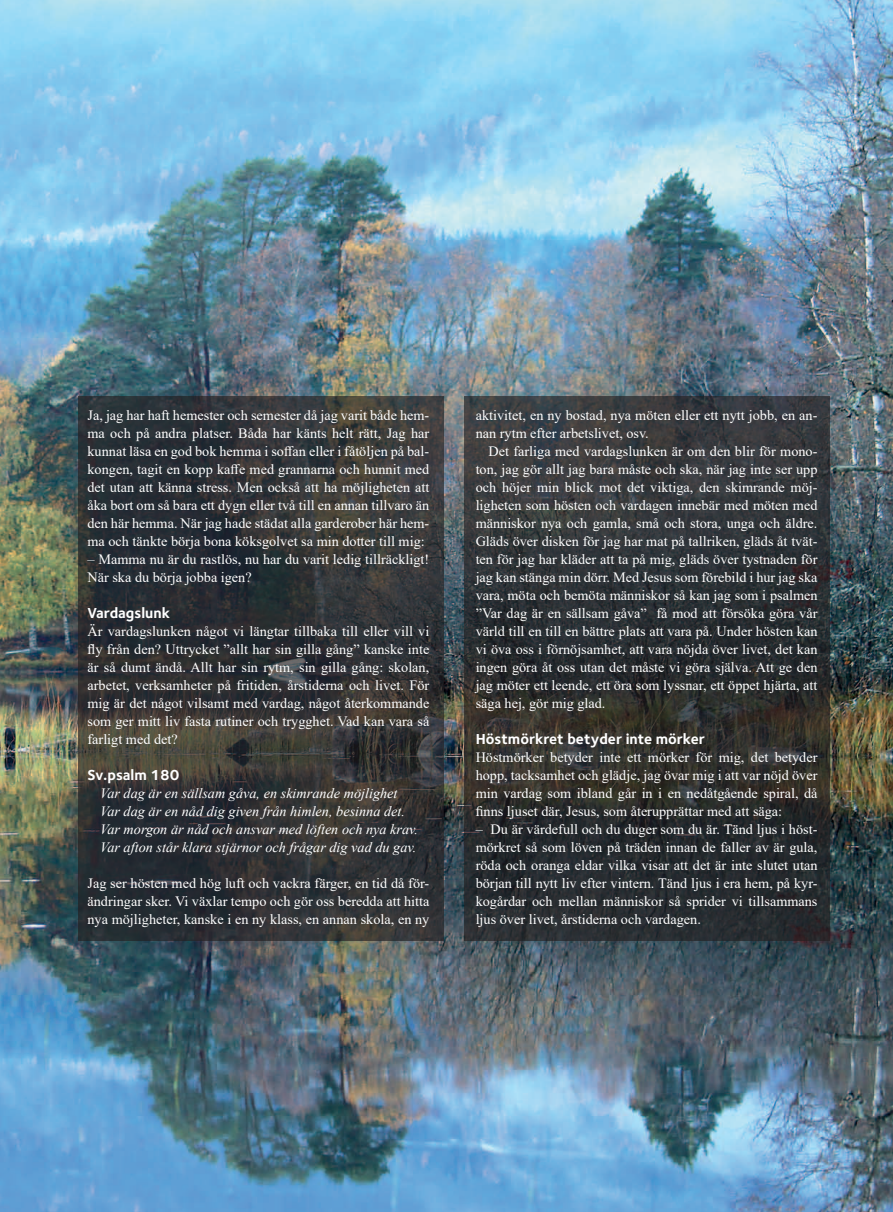
<style>
.page{position:relative;width:893px;height:1212px;background:#fff}
.page>*{position:absolute;margin:0;border:0;box-sizing:border-box;transform-origin:0 0}
.t1{font:700 15px "Foundry Sterling";color:#fff}
.t2{font:14.25px/18px "Times New Roman";color:#fff;text-align:justify}
.t3{font:italic 14.25px/18px "Times New Roman";color:#fff}
</style>
<div class="page">
<img style="left:0;top:0;width:893px;height:1212px">
<svg style="left:78px;top:396px;width:366px;height:544px;background:#313335"></svg>
<svg style="left:464px;top:396px;width:366px;height:544px;background:#2f3133"></svg>
<p class="t2" style="left:88px;top:406px;width:343px">Ja, jag har haft hemester och semester då jag varit både hem&shy;ma och på andra platser. Båda har känts helt rätt, Jag har kunnat läsa en god bok hemma i soffan eller i fåtöljen på bal&shy;kongen, tagit en kopp kaffe med grannarna och hunnit med det utan att känna stress. Men också att ha möjligheten att åka bort om så bara ett dygn eller två till en annan tillvaro än den här hemma. När jag hade städat alla garderober här hem&shy;ma och tänkte börja bona köksgolvet sa min dotter till mig:</p>
<p class="t2" style="left:88px;top:550px;width:343px">– Mamma nu är du rastlös, nu har du varit ledig tillräckligt!<br>När ska du börja jobba igen?</p>
<p class="t1" style="left:88px;top:604px;width:84px">Vardagslunk</p>
<p class="t2" style="left:88px;top:622px;width:343px">Är vardagslunken något vi längtar tillbaka till eller vill vi fly från den? Uttrycket ”allt har sin gilla gång” kanske inte är så dumt ändå. Allt har sin rytm, sin gilla gång: skolan, arbetet, verksamheter på fritiden, årstiderna och livet. För mig är det något vilsamt med vardag, något återkommande som ger mitt liv fasta rutiner och trygghet. Vad kan vara så farligt med det?</p>
<p class="t1" style="left:88px;top:766px;width:93px">Sv.psalm 180</p>
<p class="t3" style="left:100px;top:784px;width:319px">Var dag är en sällsam gåva, en skimrande möjlighet Var dag är en nåd dig given från himlen, besinna det.<br>Var morgon är nåd och ansvar med löften och nya krav.<br>Var afton står klara stjärnor och frågar dig vad du gav.</p>
<p class="t2" style="left:88px;top:874px;width:343px">Jag ser hösten med hög luft och vackra färger, en tid då för&shy;ändringar sker. Vi växlar tempo och gör oss beredda att hitta nya möjligheter, kanske i en ny klass, en annan skola, en ny</p>
<p class="t2" style="left:476px;top:405px;width:343px">aktivitet, en ny bostad, nya möten eller ett nytt jobb, en an&shy;nan rytm efter arbetslivet, osv.</p>
<p class="t2" style="left:476px;top:441px;width:343px;text-indent:13px">Det farliga med vardagslunken är om den blir för mono&shy;ton, jag gör allt jag bara måste och ska, när jag inte ser upp och höjer min blick mot det viktiga, den skimrande möj&shy;ligheten som hösten och vardagen innebär med möten med människor nya och gamla, små och stora, unga och äldre.<br>Gläds över disken för jag har mat på tallriken, gläds åt tvät&shy;ten för jag har kläder att ta på mig, gläds över tystnaden för jag kan stänga min dörr. Med Jesus som förebild i hur jag ska vara, möta och bemöta människor så kan jag som i psalmen ”Var dag är en sällsam gåva” få mod att försöka göra vår värld till en till en bättre plats att vara på. Under hösten kan vi öva oss i förnöjsamhet, att vara nöjda över livet, det kan ingen göra åt oss utan det måste vi göra själva. Att ge den jag möter ett leende, ett öra som lyssnar, ett öppet hjärta, att säga hej, gör mig glad.</p>
<p class="t1" style="left:476px;top:729px;width:231px">Höstmörkret betyder inte mörker</p>
<p class="t2" style="left:476px;top:747px;width:343px">Höstmörker betyder inte ett mörker för mig, det betyder hopp, tacksamhet och glädje, jag övar mig i att var nöjd över min vardag som ibland går in i en nedåtgående spiral, då finns ljuset där, Jesus, som återupprättar med att säga:</p>
<p class="t2" style="left:476px;top:819px;width:343px">– Du är värdefull och du duger som du är. Tänd ljus i höst&shy;mörkret så som löven på träden innan de faller av är gula, röda och oranga eldar vilka visar att det är inte slutet utan början till nytt liv efter vintern. Tänd ljus i era hem, på kyr&shy;kogårdar och mellan människor så sprider vi tillsammans ljus över livet, årstiderna och vardagen.</p>
</div>
